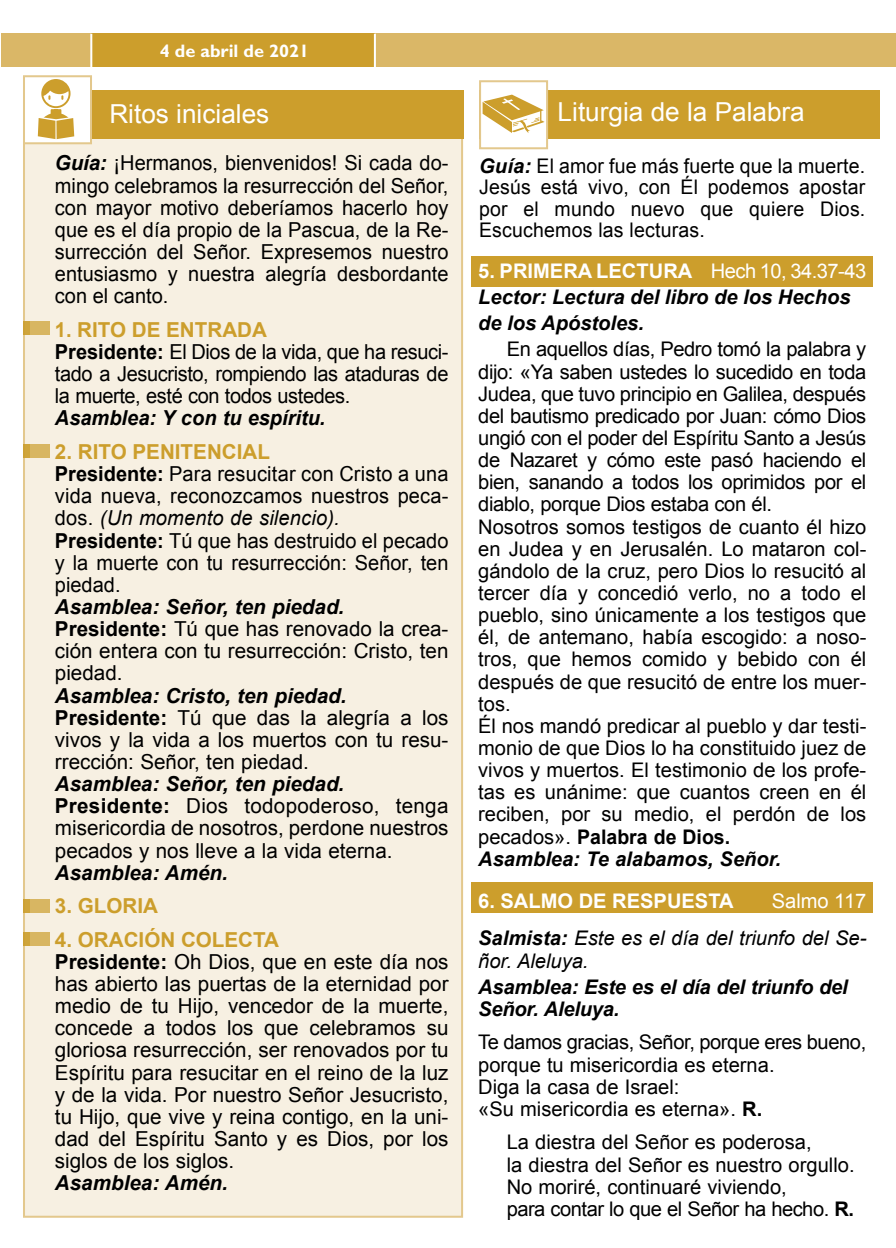
<style>
.page{position:relative;width:896px;height:1248px;background:#fff}
.page>*{position:absolute;margin:0;border:0;box-sizing:border-box;transform-origin:0 0}
.t1{font:26.2px "Arial";color:#fff}
.t2{font:20.6px/22.2px "Arial";color:#000}
.t3{font:20.6px/22.2px "Arial";letter-spacing:-.02em;color:#000}
.t4{font:italic 700 20.6px "Arial";color:#000}
.t5{font:700 20.6px "Arial";color:#cc9e2c}
.t6{font:20.2px/22.2px "Arial";color:#000}
.t7{font:italic 700 20.2px/26.2px "Arial";color:#000}
.t8{font:italic 20.2px/37.6px "Arial";color:#000;text-align:right}
.t9{font:700 20.2px "Arial";color:#fff}
.t10{font:700 18.2px "Gill Sans Std";color:#fff}
.s1{font-weight:700;font-style:italic}
.s2{font-weight:700;color:#cc9e2c}
.s3{font-weight:700}
.s4{font-style:italic}
.s5{font-style:normal;color:#fff}
.s6{font-weight:400;font-style:normal;color:#fff}
</style>
<div class="page">
<div style="left:24px;top:103px;width:438px;height:1113px;background:#f7f0e2"></div>
<div style="left:23px;top:90px;width:440px;height:48px;background:#cc9e2c"></div>
<div style="left:479px;top:91px;width:400px;height:48px;background:#cc9e2c"></div>
<div style="left:472px;top:256px;width:401px;height:30px;background:#cc9e2c"></div>
<div style="left:472px;top:882px;width:401px;height:30px;background:#cc9e2c"></div>
<div style="left:23px;top:445px;width:27px;height:13px;background:#d8b662"></div>
<div style="left:23px;top:445px;width:7px;height:13px;background:#cfa53c"></div>
<div style="left:23px;top:322px;width:27px;height:13px;background:#d8b662"></div>
<div style="left:23px;top:322px;width:7px;height:13px;background:#cfa53c"></div>
<div style="left:23px;top:899px;width:27px;height:13px;background:#d8b662"></div>
<div style="left:23px;top:899px;width:7px;height:13px;background:#cfa53c"></div>
<div style="left:23px;top:932px;width:27px;height:13px;background:#d8b662"></div>
<div style="left:23px;top:932px;width:7px;height:13px;background:#cfa53c"></div>
<div style="left:24px;top:76px;width:67px;height:67px;background:#fff"></div>
<div style="left:23px;top:75px;width:69px;height:69px;border:2px solid #e3c88d"></div>
<div style="left:1px;top:34px;width:895px;height:33px;background:#dab767"></div>
<div style="left:91px;top:34px;width:284px;height:33px;background:#cc9e2c"></div>
<div style="left:480px;top:81px;width:67px;height:67px;background:#fff"></div>
<div style="left:479px;top:80px;width:69px;height:69px;border:2px solid #e3c88d"></div>
<svg style="left:482px;top:95px;width:62px;height:38px"></svg>
<hr style="left:90px;top:34px;width:2px;height:33px;background:#fff">
<hr style="left:374px;top:34px;width:2px;height:33px;background:#fff">
<svg style="left:33px;top:79px;width:46px;height:65px"></svg>
<p class="t10" style="left:160px;top:40px;width:151px">4 de abril de 2021</p>
<p class="t1" style="left:109px;top:96px;width:161px">Ritos iniciales</p>
<p class="t2" style="left:55px;top:152px;width:395px;text-align:justify"><span class="s1">Guía:</span> ¡Hermanos, bienvenidos! Si cada do&shy;mingo celebramos la resurrección del Señor, con mayor motivo deberíamos hacerlo hoy que es el día propio de la Pascua, de la Re&shy;surrección del Señor. Expresemos nuestro entusiasmo y nuestra alegría desbordante con el canto.</p>
<p class="t3" style="left:55px;top:318px;width:395px"><span class="s2">1. RITO DE ENTRADA<br></span><span class="s3">Presidente:</span> El Dios de la vida, que ha resuci&shy;tado a Jesucristo, rompiendo las ataduras de la muerte, esté con todos ustedes.</p>
<p class="t4" style="left:55px;top:405px;width:272px">Asamblea: Y con tu espíritu.</p>
<p class="t2" style="left:55px;top:441px;width:395px"><span class="s2">2. RITO PENITENCIAL<br></span><span class="s3">Presidente:</span> Para resucitar con Cristo a una vida nueva, reconozcamos nuestros peca&shy;dos. <span class="s4">(Un momento de silencio).<br></span><span class="s3">Presidente:</span> Tú que has destruido el pecado y la muerte con tu resurrección: Señor, ten piedad.</p>
<p class="t2" style="left:55px;top:595px;width:395px"><span class="s1">Asamblea: Señor, ten piedad.<br></span><span class="s3">Presidente:</span> Tú que has renovado la crea&shy;ción entera con tu resurrección: Cristo, ten piedad.</p>
<p class="t2" style="left:55px;top:684px;width:395px"><span class="s1">Asamblea: Cristo, ten piedad.<br></span><span class="s3">Presidente:</span> Tú que das la alegría a los vivos y la vida a los muertos con tu resu&shy;rrección: Señor, ten piedad.</p>
<p class="t2" style="left:55px;top:772px;width:395px"><span class="s1">Asamblea: Señor, ten piedad.<br></span><span class="s3">Presidente:</span> Dios todopoderoso, tenga misericordia de nosotros, perdone nuestros pecados y nos lleve a la vida eterna.</p>
<p class="t4" style="left:55px;top:859px;width:174px">Asamblea: Amén.</p>
<p class="t5" style="left:55px;top:892px;width:105px">3. GLORIA</p>
<p class="t2" style="left:55px;top:928px;width:395px"><span class="s2">4. ORACIÓN COLECTA<br></span><span class="s3">Presidente:</span> Oh Dios, que en este día nos has abierto las puertas de la eternidad por medio de tu Hijo, vencedor de la muerte, concede a todos los que celebramos su gloriosa resurrección, ser renovados por tu Espíritu para resucitar en el reino de la luz y de la vida. Por nuestro Señor Jesucristo, tu Hijo, que vive y reina contigo, en la uni&shy;dad del Espíritu Santo y es Dios, por los siglos de los siglos.</p>
<p class="t4" style="left:55px;top:1169px;width:174px">Asamblea: Amén.</p>
<p class="t1" style="left:558px;top:95px;width:249px">Liturgia de la Palabra</p>
<p class="t6" style="left:479px;top:156px;width:388px;line-height:21.2px;text-align:justify"><span class="s1">Guía:</span> El amor fue más fuerte que la muerte.<br>Jesús está vivo, con Él podemos apostar por el mundo nuevo que quiere Dios.<br>Escuchemos las lecturas.</p>
<p class="t7" style="left:478px;top:258px;width:390px"><span class="s5">5. PRIMERA LECTURA</span> <span class="s6">Hech 10, 34.37-43<br></span>Lector: Lectura del libro de los Hechos de los Apóstoles.</p>
<p class="t6" style="left:478px;top:338px;width:390px;text-indent:29px">En aquellos días, Pedro tomó la palabra y dijo: «Ya saben ustedes lo sucedido en toda Judea, que tuvo principio en Galilea, después del bautismo predicado por Juan: cómo Dios ungió con el poder del Espíritu Santo a Jesús de Nazaret y cómo este pasó haciendo el bien, sanando a todos los oprimidos por el diablo, porque Dios estaba con él.<br>Nosotros somos testigos de cuanto él hizo en Judea y en Jerusalén. Lo mataron col&shy;gándolo de la cruz, pero Dios lo resucitó al tercer día y concedió verlo, no a todo el pueblo, sino únicamente a los testigos que él, de antemano, había escogido: a noso&shy;tros, que hemos comido y bebido con él después de que resucitó de entre los muer&shy;tos.<br>Él nos mandó predicar al pueblo y dar testi&shy;monio de que Dios lo ha constituido juez de vivos y muertos. El testimonio de los profe&shy;tas es unánime: que cuantos creen en él reciben, por su medio, el perdón de los pecados». <span class="s3">Palabra de Dios.<br></span><span class="s1">Asamblea: Te alabamos, Señor.</span></p>
<p class="t9" style="left:478px;top:887px;width:257px">6. SALMO DE RESPUESTA</p>
<p class="t8" style="left:478px;top:882px;width:390px"><span class="s5">Salmo 117<br></span><span class="s3">Salmista:</span> Este es el día del triunfo del Se-</p>
<p class="t8" style="left:478px;top:941px;width:112px">ñor. Aleluya.</p>
<p class="t7" style="left:478px;top:976px;width:371px;line-height:22.2px">Asamblea: Este es el día del triunfo del<br>Señor. Aleluya.</p>
<p class="t6" style="left:478px;top:1031px;width:389px">Te damos gracias, Señor, porque eres bueno, porque tu misericordia es eterna.<br>Diga la casa de Israel:<br>«Su misericordia es eterna». <span class="s3">R.</span></p>
<p class="t6" style="left:507px;top:1131px;width:349px">La diestra del Señor es poderosa,<br>la diestra del Señor es nuestro orgullo.<br>No moriré, continuaré viviendo,<br>para contar lo que el Señor ha hecho. <span class="s3">R.</span></p>
</div>
